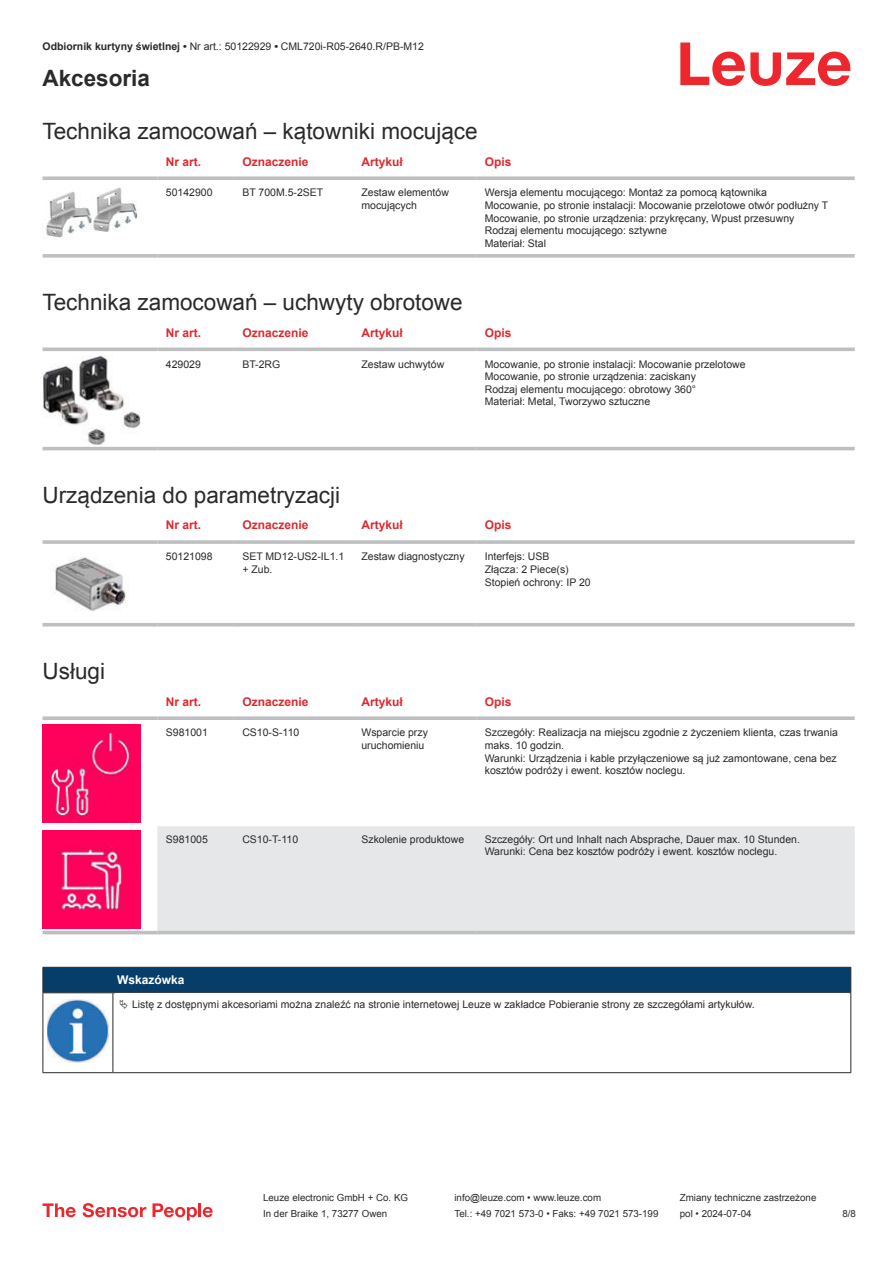
<style>
.page{position:relative;width:893px;height:1263px;background:#fff}
.page>*{position:absolute;margin:0;border:0;box-sizing:border-box;transform-origin:0 0}
.t1{font:22.5px "Arial";color:#2b292a}
.t2{font:700 22.5px "Arial";color:#2b292a}
.t3{font:700 12px "Arial";color:#db2a30}
.t4{font:700 12px "Arial";color:#fff}
.t5{font:10.5px/12.6px "Arial";color:#2b292a}
.t6{font:9.75px "Arial";color:#2b292a}
.s1{font-weight:700}
</style>
<div class="page">
<svg style="left:680px;top:43px;width:170px;height:43px"></svg>
<svg style="left:43px;top:176px;width:114px;height:4px"></svg>
<svg style="left:157px;top:176px;width:77px;height:4px"></svg>
<svg style="left:234px;top:176px;width:119px;height:4px"></svg>
<svg style="left:353px;top:176px;width:123px;height:4px"></svg>
<svg style="left:476px;top:176px;width:379px;height:4px;background:#c4c6c8"></svg>
<svg style="left:43px;top:254px;width:114px;height:4px"></svg>
<svg style="left:157px;top:254px;width:77px;height:4px"></svg>
<svg style="left:234px;top:254px;width:119px;height:4px"></svg>
<svg style="left:353px;top:254px;width:123px;height:4px"></svg>
<svg style="left:476px;top:254px;width:379px;height:4px;background:#c3c5c7"></svg>
<img style="left:46px;top:187px;width:92px;height:51px">
<svg style="left:43px;top:418px;width:812px;height:33px"></svg>
<svg style="left:43px;top:347px;width:114px;height:4px"></svg>
<svg style="left:157px;top:347px;width:77px;height:4px"></svg>
<svg style="left:234px;top:347px;width:119px;height:4px"></svg>
<svg style="left:353px;top:347px;width:123px;height:4px"></svg>
<svg style="left:476px;top:347px;width:379px;height:4px;background:#c5c7c9"></svg>
<hr style="left:43px;top:447px;width:114px;height:3px;background:#bdbfc1">
<hr style="left:157px;top:447px;width:77px;height:3px;background:#bdbfc1">
<hr style="left:234px;top:447px;width:119px;height:3px;background:#bdbfc1">
<hr style="left:353px;top:447px;width:123px;height:3px;background:#bdbfc1">
<hr style="left:476px;top:447px;width:379px;height:3px;background:#bdbfc1">
<img style="left:43px;top:356px;width:97px;height:88px">
<svg style="left:43px;top:626px;width:812px;height:1px"></svg>
<svg style="left:43px;top:540px;width:114px;height:4px"></svg>
<hr style="left:157px;top:540px;width:77px;height:4px;background:#c6c7c9">
<svg style="left:234px;top:540px;width:119px;height:4px"></svg>
<svg style="left:353px;top:540px;width:123px;height:4px"></svg>
<hr style="left:476px;top:540px;width:379px;height:4px;background:#c6c7c9">
<hr style="left:43px;top:623px;width:114px;height:3px;background:#bdbfc1">
<hr style="left:157px;top:623px;width:77px;height:3px;background:#bdbfc1">
<hr style="left:234px;top:623px;width:119px;height:3px;background:#bdbfc1">
<hr style="left:353px;top:623px;width:123px;height:3px;background:#bdbfc1">
<hr style="left:476px;top:623px;width:379px;height:3px;background:#bdbfc1">
<img style="left:53px;top:557px;width:73px;height:54px">
<svg style="left:43px;top:724px;width:812px;height:211px"></svg>
<div style="left:157px;top:826px;width:698px;height:105px;background:#e6e7e9"></div>
<svg style="left:43px;top:716px;width:114px;height:4px"></svg>
<svg style="left:157px;top:716px;width:77px;height:4px"></svg>
<svg style="left:234px;top:716px;width:119px;height:4px"></svg>
<svg style="left:353px;top:716px;width:123px;height:4px"></svg>
<svg style="left:476px;top:716px;width:379px;height:4px;background:#c4c5c7"></svg>
<hr style="left:43px;top:931px;width:114px;height:3px;background:#bdbfc1">
<hr style="left:157px;top:931px;width:77px;height:3px;background:#bdbfc1">
<hr style="left:234px;top:931px;width:119px;height:3px;background:#bdbfc1">
<hr style="left:353px;top:931px;width:123px;height:3px;background:#bdbfc1">
<hr style="left:476px;top:931px;width:379px;height:3px;background:#bdbfc1">
<img style="left:43px;top:724px;width:97px;height:98px">
<img style="left:43px;top:830px;width:97px;height:98px">
<div style="left:43px;top:967px;width:808px;height:26px;background:#063d69"></div>
<hr style="left:113px;top:992px;width:738px;height:1px;background:#2b292a">
<hr style="left:43px;top:993px;width:1px;height:75px;background:#2b292a">
<hr style="left:113px;top:993px;width:1px;height:75px;background:#2b292a">
<hr style="left:850px;top:993px;width:1px;height:75px;background:#2b292a">
<hr style="left:43px;top:1072px;width:70px;height:1px;background:#2b292a">
<hr style="left:113px;top:1072px;width:738px;height:1px;background:#2b292a">
<img style="left:47px;top:999px;width:61px;height:63px">
<svg style="left:43px;top:1203px;width:33px;height:14px"></svg>
<svg style="left:83px;top:1203px;width:63px;height:14px"></svg>
<svg style="left:153px;top:1203px;width:44px;height:17px"></svg>
<hr style="left:198px;top:1203px;width:3px;height:14px;background:#ed272d">
<svg style="left:203px;top:1207px;width:10px;height:10px"></svg>
<p class="t5" style="left:43px;top:41px;width:383px"><span class="s1">Odbiornik kurtyny świetlnej •</span> Nr art.: 50122929 <span class="s1">•</span> CML720i-R05-2640.R/PB-M12</p>
<h1 class="t2" style="left:43px;top:70px;width:109px">Akcesoria</h1>
<h1 class="t1" style="left:43px;top:116px;width:437px">Technika zamocowań – kątowniki mocujące</h1>
<p class="t3" style="left:166px;top:153px;width:37px">Nr art.</p>
<p class="t3" style="left:242px;top:157px;width:68px">Oznaczenie</p>
<p class="t3" style="left:361px;top:153px;width:43px">Artykuł</p>
<p class="t3" style="left:485px;top:157px;width:28px">Opis</p>
<p class="t5" style="left:166px;top:187px;width:48px">50142900</p>
<p class="t5" style="left:242px;top:186px;width:82px">BT 700M.5-2SET</p>
<p class="t5" style="left:361px;top:186px;width:89px">Zestaw elementów mocujących</p>
<p class="t5" style="left:485px;top:186px;width:345px">Wersja elementu mocującego: Montaż za pomocą kątownika<br>Mocowanie, po stronie instalacji: Mocowanie przelotowe otwór podłużny T Mocowanie, po stronie urządzenia: przykręcany, Wpust przesuwny Rodzaj elementu mocującego: sztywne<br>Materiał: Stal</p>
<h1 class="t1" style="left:43px;top:287px;width:422px">Technika zamocowań – uchwyty obrotowe</h1>
<p class="t3" style="left:166px;top:324px;width:37px">Nr art.</p>
<p class="t3" style="left:242px;top:328px;width:68px">Oznaczenie</p>
<p class="t3" style="left:361px;top:324px;width:43px">Artykuł</p>
<p class="t3" style="left:485px;top:328px;width:28px">Opis</p>
<p class="t5" style="left:166px;top:358px;width:37px">429029</p>
<p class="t5" style="left:242px;top:357px;width:39px">BT-2RG</p>
<p class="t5" style="left:361px;top:358px;width:84px">Zestaw uchwytów</p>
<p class="t5" style="left:485px;top:357px;width:262px">Mocowanie, po stronie instalacji: Mocowanie przelotowe Mocowanie, po stronie urządzenia: zaciskany<br>Rodzaj elementu mocującego: obrotowy 360°<br>Materiał: Metal, Tworzywo sztuczne</p>
<h1 class="t1" style="left:43px;top:480px;width:299px">Urządzenia do parametryzacji</h1>
<p class="t3" style="left:166px;top:517px;width:37px">Nr art.</p>
<p class="t3" style="left:242px;top:521px;width:68px">Oznaczenie</p>
<p class="t3" style="left:361px;top:517px;width:43px">Artykuł</p>
<p class="t3" style="left:485px;top:521px;width:28px">Opis</p>
<p class="t5" style="left:166px;top:551px;width:48px">50121098</p>
<p class="t5" style="left:242px;top:550px;width:103px">SET MD12-US2-IL1.1 + Zub.</p>
<p class="t5" style="left:361px;top:550px;width:105px">Zestaw diagnostyczny</p>
<p class="t5" style="left:485px;top:550px;width:108px">Interfejs: USB<br>Złącza: 2 Piece(s)<br>Stopień ochrony: IP 20</p>
<h1 class="t1" style="left:43px;top:656px;width:64px">Usługi</h1>
<p class="t3" style="left:166px;top:693px;width:37px">Nr art.</p>
<p class="t3" style="left:242px;top:697px;width:68px">Oznaczenie</p>
<p class="t3" style="left:361px;top:693px;width:43px">Artykuł</p>
<p class="t3" style="left:485px;top:697px;width:28px">Opis</p>
<p class="t5" style="left:166px;top:726px;width:44px">S981001</p>
<p class="t5" style="left:242px;top:726px;width:58px">CS10-S-110</p>
<p class="t5" style="left:361px;top:727px;width:68px">Wsparcie przy uruchomieniu</p>
<p class="t5" style="left:485px;top:726px;width:355px">Szczegóły: Realizacja na miejscu zgodnie z życzeniem klienta, czas trwania maks. 10 godzin.<br>Warunki: Urządzenia i kable przyłączeniowe są już zamontowane, cena bez kosztów podróży i ewent. kosztów noclegu.</p>
<p class="t5" style="left:166px;top:833px;width:44px">S981005</p>
<p class="t5" style="left:242px;top:833px;width:57px">CS10-T-110</p>
<p class="t5" style="left:361px;top:833px;width:104px">Szkolenie produktowe</p>
<p class="t5" style="left:485px;top:833px;width:317px">Szczegóły: Ort und Inhalt nach Absprache, Dauer max. 10 Stunden.<br>Warunki: Cena bez kosztów podróży i ewent. kosztów noclegu.</p>
<p class="t4" style="left:117px;top:971px;width:69px">Wskazówka</p>
<p class="t5" style="left:132px;top:997px;width:624px">Listę z dostępnymi akcesoriami można znaleźć na stronie internetowej Leuze w zakładce Pobieranie strony ze szczegółami artykułów.</p>
<p class="t6" style="left:263px;top:1191px;width:146px">Leuze electronic GmbH + Co. KG</p>
<p class="t6" style="left:454px;top:1191px;width:148px">info@leuze.com • www.leuze.com</p>
<p class="t6" style="left:680px;top:1191px;width:138px">Zmiany techniczne zastrzeżone</p>
<p class="t6" style="left:263px;top:1207px;width:126px">In der Braike 1, 73277 Owen</p>
<p class="t6" style="left:454px;top:1207px;width:205px">Tel.: +49 7021 573-0 • Faks: +49 7021 573-199</p>
<p class="t6" style="left:680px;top:1207px;width:73px">pol • 2024-07-04</p>
<p class="t6" style="left:842px;top:1210px;width:15px">8 /8</p>
</div>
